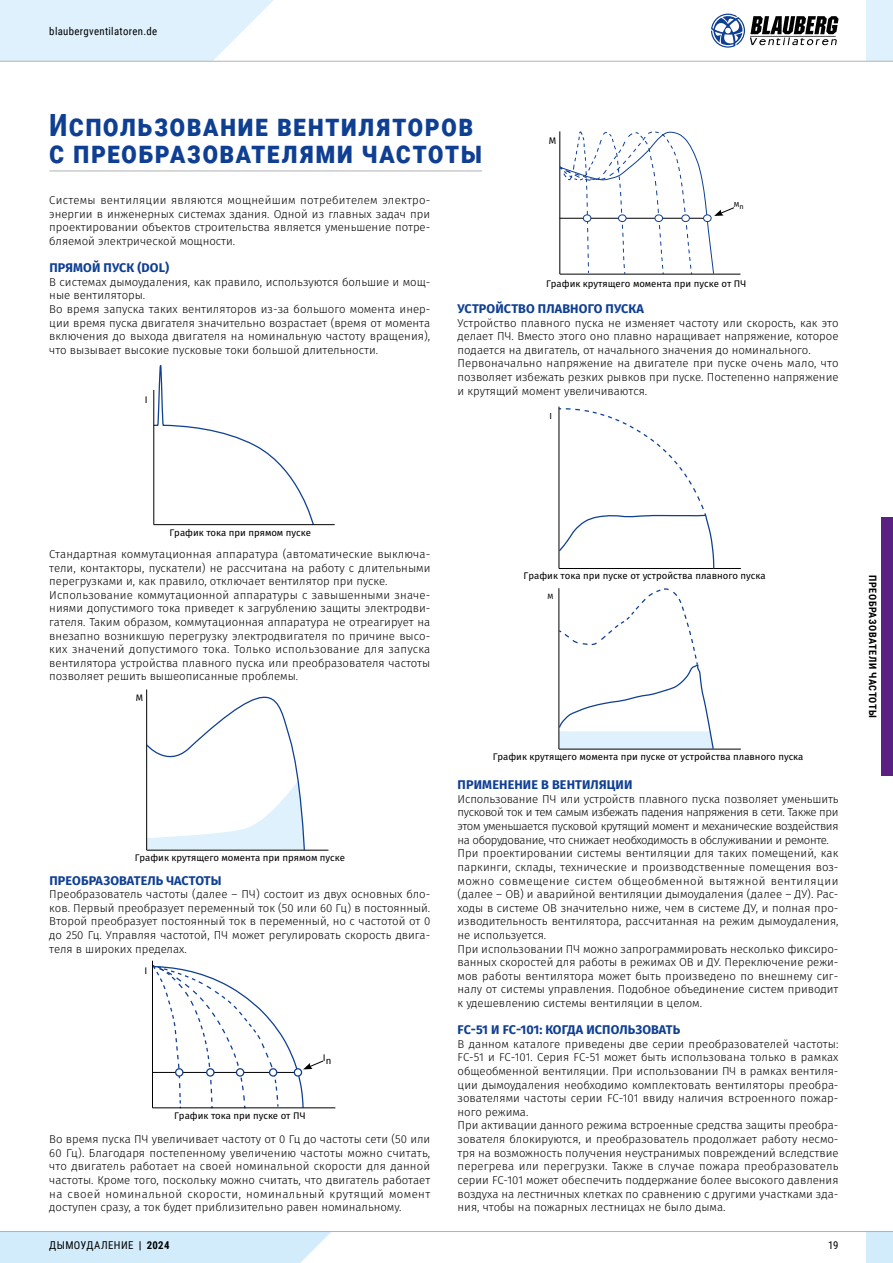
<style>
.page{position:relative;width:893px;height:1263px;background:#fff}
.page>*{position:absolute;margin:0;border:0;box-sizing:border-box;transform-origin:0 0}
.t1{font:700 30.6px/27.2px "Roboto Condensed";letter-spacing:.04em;color:#0f3f93}
.t2{font:700 12.6px "Fira Sans";letter-spacing:.01em;color:#0f3f93}
.t3{font:300 11.4px/13.6px "Fira Sans";color:#000}
.t4{font:10.8px "Roboto Condensed";letter-spacing:.035em;color:#000}
.t5{font:700 10.2px "Roboto Condensed";letter-spacing:.055em;color:#000}
.t6{font:9.6px "Fira Sans";color:#000}
.t7{font:9.45px "Fira Sans";color:#000}
.t8{font:8.7px "Fira Sans";color:#000}
.t9{font:7.65px "Fira Sans";color:#000}
.t10{font:7.2px "Fira Sans";color:#000}
.s1{font-weight:700}
</style>
<div class="page">
<svg style="left:153px;top:365px;width:162px;height:161px"></svg>
<hr style="left:154px;top:390px;width:1px;height:135px;background:#000">
<hr style="left:154px;top:524px;width:181px;height:1px;background:#000">
<hr style="left:147px;top:850px;width:181px;height:1px;background:#000">
<svg style="left:146px;top:689px;width:160px;height:162px"></svg>
<svg style="left:152px;top:964px;width:172px;height:145px"></svg>
<hr style="left:152px;top:1107px;width:183px;height:1px;background:#000">
<hr style="left:152px;top:1072px;width:150px;height:1px;background:#000">
<svg style="left:176px;top:1069px;width:7px;height:7px"></svg>
<div style="left:175px;top:1068px;width:9px;height:9px;border:1px solid #0f3f93;border-radius:50%"></div>
<svg style="left:207px;top:1069px;width:7px;height:7px"></svg>
<div style="left:206px;top:1068px;width:9px;height:9px;border:1px solid #0f3f93;border-radius:50%"></div>
<svg style="left:237px;top:1069px;width:7px;height:7px"></svg>
<div style="left:236px;top:1068px;width:8px;height:9px;border:1px solid #0f3f93;border-radius:50%"></div>
<svg style="left:270px;top:1069px;width:7px;height:7px"></svg>
<div style="left:269px;top:1068px;width:8px;height:9px;border:1px solid #0f3f93;border-radius:50%"></div>
<svg style="left:294px;top:1069px;width:8px;height:7px"></svg>
<div style="left:294px;top:1068px;width:8px;height:9px;border:1px solid #0f3f93;border-radius:50%"></div>
<hr style="left:152px;top:961px;width:1px;height:147px;background:#000">
<hr style="left:559px;top:568px;width:182px;height:1px;background:#000">
<svg style="left:558px;top:407px;width:157px;height:162px"></svg>
<hr style="left:559px;top:749px;width:182px;height:1px;background:#000">
<svg style="left:558px;top:588px;width:157px;height:162px"></svg>
<hr style="left:560px;top:274px;width:180px;height:1px;background:#000">
<svg style="left:559px;top:131px;width:175px;height:144px"></svg>
<hr style="left:560px;top:218px;width:147px;height:1px;background:#000">
<div style="left:583px;top:215px;width:8px;height:7px;background:#fff;border-radius:50%"></div>
<div style="left:583px;top:214px;width:8px;height:8px;border:1px solid #0f3f93;border-radius:50%"></div>
<div style="left:618px;top:215px;width:8px;height:7px;background:#fff;border-radius:50%"></div>
<div style="left:618px;top:214px;width:9px;height:8px;border:1px solid #0f3f93;border-radius:50%"></div>
<div style="left:655px;top:215px;width:7px;height:7px;background:#fff;border-radius:50%"></div>
<div style="left:654px;top:214px;width:9px;height:8px;border:1px solid #0f3f93;border-radius:50%"></div>
<div style="left:682px;top:215px;width:7px;height:7px;background:#fff;border-radius:50%"></div>
<div style="left:681px;top:214px;width:9px;height:8px;border:1px solid #0f3f93;border-radius:50%"></div>
<div style="left:704px;top:215px;width:7px;height:7px;background:#fff;border-radius:50%"></div>
<div style="left:703px;top:214px;width:9px;height:8px;border:1px solid #0f3f93;border-radius:50%"></div>
<hr style="left:49px;top:170px;width:433px;height:1px;background:#b1b2b3">
<div style="left:866px;top:1231px;width:27px;height:32px;background:#d3ecfc"></div>
<div style="left:0;top:1232px;width:331px;height:31px;background:#d3ecfc"></div>
<hr style="left:0;top:1231px;width:893px;height:1px;background:#b1b2b3">
<div style="left:866px;top:0;width:27px;height:61px;background:#def1fd"></div>
<svg style="left:711px;top:14px;width:127px;height:34px"></svg>
<svg style="left:0;top:0;width:295px;height:61px"></svg>
<hr style="left:0;top:61px;width:893px;height:1px;background:#b1b2b3">
<div style="left:881px;top:517px;width:12px;height:259px;background:#5b2182"></div>
<p class="t4" style="left:49px;top:23px;width:109px">blaubergventilatoren.de</p>
<h1 class="t1" style="left:49px;top:110px;width:434px">Использование вентиляторов с преобразователями частоты</h1>
<p class="t6" style="left:549px;top:134px;width:9px">M</p>
<p class="t3" style="left:49px;top:194px;width:382px">Системы вентиляции являются мощнейшим потребителем электро&shy;энергии в инженерных системах здания. Одной из главных задач при проектировании объектов строительства является уменьшение потре&shy;бляемой электрической мощности.</p>
<p class="t2" style="left:49px;top:259px;width:121px">ПРЯМОЙ ПУСК (DOL)</p>
<p class="t3" style="left:49px;top:276px;width:382px">В системах дымоудаления, как правило, используются большие и мощ&shy;ные вентиляторы.<br>Во время запуска таких вентиляторов из-за большого момента инер&shy;ции время пуска двигателя значительно возрастает (время от момента включения до выхода двигателя на номинальную частоту вращения), что вызывает высокие пусковые токи большой длительности.</p>
<p class="t6" style="left:145px;top:393px;width:4px">I</p>
<p class="t10" style="left:734px;top:200px;width:11px">Mn</p>
<p class="t6" style="left:546px;top:277px;width:202px">График крутящего момента при пуске от ПЧ</p>
<p class="t2" style="left:458px;top:300px;width:188px">УСТРОЙСТВО ПЛАВНОГО ПУСКА</p>
<p class="t3" style="left:458px;top:317px;width:382px">Устройство плавного пуска не изменяет частоту или скорость, как это делает ПЧ. Вместо этого оно плавно наращивает напряжение, которое подается на двигатель, от начального значения до номинального.<br>Первоначально напряжение на двигателе при пуске очень мало, что позволяет избежать резких рывков при пуске. Постепенно напряжение и крутящий момент увеличиваются.</p>
<p class="t8" style="left:549px;top:410px;width:4px">I</p>
<p class="t6" style="left:169px;top:525px;width:143px">График тока при прямом пуске</p>
<p class="t3" style="left:49px;top:548px;width:383px">Стандартная коммутационная аппаратура (автоматические выключа&shy;тели, контакторы, пускатели) не рассчитана на работу с длительными перегрузками и, как правило, отключает вентилятор при пуске.<br>Использование коммутационной аппаратуры с завышенными значе&shy;ниями допустимого тока приведет к загрублению защиты электродви&shy;гателя. Таким образом, коммутационная аппаратура не отреагирует на внезапно возникшую перегрузку электродвигателя по причине высо&shy;ких значений допустимого тока. Только использование для запуска вентилятора устройства плавного пуска или преобразователя частоты позволяет решить вышеописанные проблемы.</p>
<p class="t7" style="left:136px;top:691px;width:9px">M</p>
<p class="t6" style="left:135px;top:851px;width:212px">График крутящего момента при прямом пуске</p>
<p class="t2" style="left:49px;top:871px;width:174px">ПРЕОБРАЗОВАТЕЛЬ ЧАСТОТЫ</p>
<p class="t3" style="left:49px;top:888px;width:382px;text-align:justify">Преобразователь частоты (далее – ПЧ) состоит из двух основных бло&shy;ков. Первый преобразует переменный ток (50 или 60 Гц) в постоянный.<br>Второй преобразует постоянный ток в переменный, но с частотой от 0 до 250 Гц. Управляя частотой, ПЧ может регулировать скорость двига&shy;теля в широких пределах.</p>
<p class="t6" style="left:145px;top:964px;width:4px">I</p>
<p class="t6" style="left:323px;top:1052px;width:10px">In</p>
<p class="t6" style="left:174px;top:1109px;width:133px">График тока при пуске от ПЧ</p>
<p class="t3" style="left:49px;top:1147px;width:382px;text-align:justify">60 Гц). Благодаря постепенному увеличению частоты можно считать, что двигатель работает на своей номинальной скорости для данной частоты. Кроме того, поскольку можно считать, что двигатель работает на своей номинальной скорости, номинальный крутящий момент доступен сразу, а ток будет приблизительно равен номинальному.</p>
<p class="t3" style="left:49px;top:1133px;width:382px">Во время пуска ПЧ увеличивает частоту от 0 Гц до частоты сети (50 или</p>
<p class="t4" style="left:49px;top:1238px;width:122px">ДЫМОУДАЛЕНИЕ <span class="s1">| 2024</span></p>
<p class="t6" style="left:524px;top:569px;width:243px">График тока при пуске от устройства плавного пуска</p>
<p class="t9" style="left:547px;top:591px;width:8px">M</p>
<p class="t6" style="left:493px;top:750px;width:312px">График крутящего момента при пуске от устройства плавного пуска</p>
<p class="t2" style="left:458px;top:776px;width:176px">ПРИМЕНЕНИЕ В ВЕНТИЛЯЦИИ</p>
<p class="t3" style="left:458px;top:793px;width:383px">Использование ПЧ или устройств плавного пуска позволяет уменьшить пусковой ток и тем самым избежать падения напряжения в сети. Также при этом уменьшается пусковой крутящий момент и механические воздействия на оборудование, что снижает необходимость в обслуживании и ремонте.<br>При проектировании системы вентиляции для таких помещений, как паркинги, склады, технические и производственные помещения воз&shy;можно совмещение систем общеобменной вытяжной вентиляции (далее – ОВ) и аварийной вентиляции дымоудаления (далее – ДУ). Рас&shy;ходы в системе ОВ значительно ниже, чем в системе ДУ, и полная про&shy;изводительность вентилятора, рассчитанная на режим дымоудаления, не используется.<br>При использовании ПЧ можно запрограммировать несколько фиксиро&shy;ванных скоростей для работы в режимах ОВ и ДУ. Переключение режи&shy;мов работы вентилятора может быть произведено по внешнему сиг&shy;налу от системы управления. Подобное объединение систем приводит к удешевлению системы вентиляции в целом.</p>
<p class="t2" style="left:458px;top:1021px;width:224px">FC-51 И FC-101: КОГДА ИСПОЛЬЗОВАТЬ</p>
<p class="t3" style="left:458px;top:1038px;width:382px">В данном каталоге приведены две серии преобразователей частоты:<br>FC-51 и FC-101. Серия FC-51 может быть использована только в рамках общеобменной вентиляции. При использовании ПЧ в рамках вентиля&shy;ции дымоудаления необходимо комплектовать вентиляторы преобра&shy;зователями частоты серии FC-101 ввиду наличия встроенного пожар&shy;ного режима.<br>При активации данного режима встроенные средства защиты преобра&shy;зователя блокируются, и преобразователь продолжает работу несмо&shy;тря на возможность получения неустранимых повреждений вследствие перегрева или перегрузки. Также в случае пожара преобразователь серии FC-101 может обеспечить поддержание более высокого давления воздуха на лестничных клетках по сравнению с другими участками зда&shy;ния, чтобы на пожарных лестницах не было дыма.</p>
<p class="t4" style="left:828px;top:1238px;width:12px">19</p>
<p class="t5" style="left:880px;top:575px;width:144px;rotate:90deg">ПРЕОБРАЗОВАТЕЛИ ЧАСТОТЫ</p>
</div>
